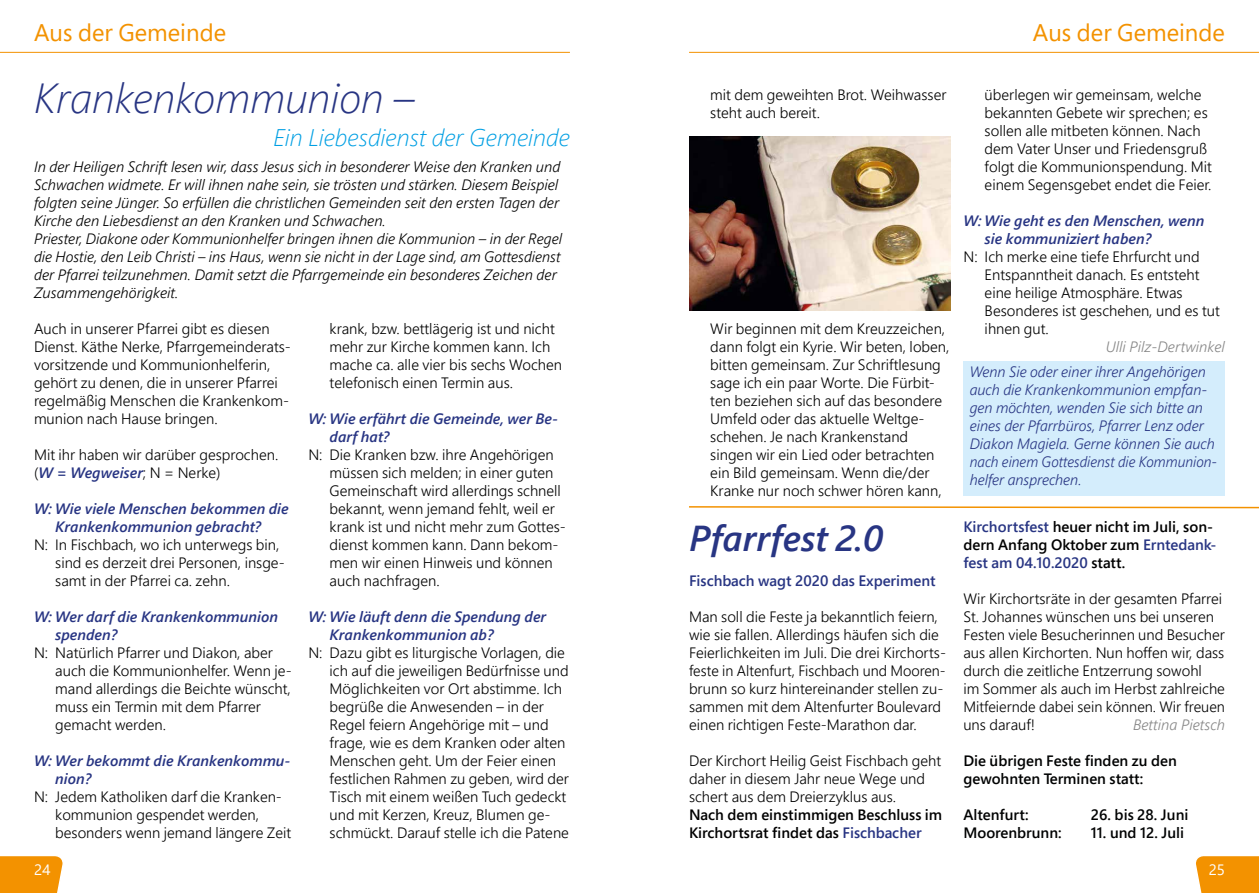
<style>
.page{position:relative;width:1259px;height:893px;background:#fff}
.page>*{position:absolute;margin:0;border:0;box-sizing:border-box;transform-origin:0 0}
.t1{font:italic 300 42px "Segoe Pro";color:#283583}
.t2{font:italic 600 36px "Segoe Pro";color:#283583}
.t3{font:24px "Segoe Pro";color:#f39200}
.t4{font:italic 300 24px "Segoe Pro";color:#009fe3}
.t5{font:300 15px/18px "Segoe Pro";color:#000}
.t6{font:italic 300 15px/18px "Segoe Pro";color:#000}
.t7{font:italic 600 15px/18px "Segoe Pro";color:#283583}
.t8{font:italic 300 15px/18px "Segoe Pro";color:#283583}
.t9{font:600 15px/18px "Segoe Pro";color:#000}
.t10{font:600 15px/18px "Segoe Pro";color:#010202}
.t11{font:italic 300 15px "Segoe Pro";color:#878787}
.t12{font:600 15px "Segoe Pro";color:#283583}
.t13{font:15px "Segoe Pro";color:#fff}
.s1{font-weight:600;font-style:italic;color:#283583}
.s2{color:#283583}
</style>
<div class="page">
<hr style="left:689px;top:52px;width:570px;height:1px;background:#f39200">
<hr style="left:0;top:52px;width:570px;height:1px;background:#f39200">
<svg style="left:0;top:856px;width:63px;height:37px;background:#f3970d"></svg>
<svg style="left:1196px;top:856px;width:63px;height:37px;background:#f3960b"></svg>
<img style="left:689px;top:136px;width:261px;height:174px">
<div style="left:963px;top:361px;width:262px;height:135px;background:#d4edfc"></div>
<svg style="left:689px;top:506px;width:570px;height:3px"></svg>
<h3 class="t3" style="left:34px;top:16px;width:194px">Aus der Gemeinde</h3>
<h3 class="t3" style="left:1033px;top:16px;width:193px">Aus der Gemeinde</h3>
<h1 class="t1" style="left:34px;top:69px;width:382px">Krankenkommunion –</h1>
<h3 class="t4" style="left:273px;top:121px;width:298px">Ein Liebesdienst der Gemeinde</h3>
<p class="t6" style="left:34px;top:157px;width:529px">In der Heiligen Schrift lesen wir, dass Jesus sich in besonderer Weise den Kranken und Schwachen widmete. Er will ihnen nahe sein, sie trösten und stärken. Diesem Beispiel folgten seine Jünger. So erfüllen die christlichen Gemeinden seit den ersten Tagen der Kirche den Liebesdienst an den Kranken und Schwachen.<br>Priester, Diakone oder Kommunionhelfer bringen ihnen die Kommunion – in der Regel die Hostie, den Leib Christi – ins Haus, wenn sie nicht in der Lage sind, am Gottesdienst der Pfarrei teilzunehmen. Damit setzt die Pfarrgemeinde ein besonderes Zeichen der Zusammengehörigkeit.</p>
<p class="t5" style="left:34px;top:319px;width:258px">Auch in unserer Pfarrei gibt es diesen Dienst. Käthe Nerke, Pfarrgemeinderats&shy;vorsitzende und Kommunionhelferin, gehört zu denen, die in unserer Pfarrei regelmäßig Menschen die Krankenkom&shy;munion nach Hause bringen.</p>
<p class="t5" style="left:34px;top:445px;width:246px">Mit ihr haben wir darüber gesprochen. (<span class="s1">W = Wegweiser</span>; N = Nerke)</p>
<p class="t7" style="left:34px;top:499px;width:256px;text-align:center">W: Wie viele Menschen bekommen die<br>Krankenkommunion gebracht?</p>
<p class="t5" style="left:55px;top:535px;width:231px;text-indent:-21px">N: In Fischbach, wo ich unterwegs bin, sind es derzeit drei Personen, insge&shy;samt in der Pfarrei ca. zehn.</p>
<p class="t7" style="left:55px;top:607px;width:224px;text-indent:-21px">W: Wer darf die Krankenkommunion spenden?</p>
<p class="t5" style="left:55px;top:643px;width:238px;text-indent:-21px">N: Natürlich Pfarrer und Diakon, aber auch die Kommunionhelfer. Wenn je&shy;mand allerdings die Beichte wünscht, muss ein Termin mit dem Pfarrer gemacht werden.</p>
<p class="t7" style="left:55px;top:751px;width:237px;text-indent:-21px">W: Wer bekommt die Krankenkommu&shy;nion?</p>
<p class="t5" style="left:55px;top:787px;width:238px;text-indent:-21px">N: Jedem Katholiken darf die Kranken&shy;kommunion gespendet werden, besonders wenn jemand längere Zeit</p>
<p class="t5" style="left:330px;top:319px;width:234px">krank, bzw. bettlägerig ist und nicht mehr zur Kirche kommen kann. Ich mache ca. alle vier bis sechs Wochen telefonisch einen Termin aus.</p>
<p class="t7" style="left:330px;top:409px;width:230px;text-indent:-21px">W: Wie erfährt die Gemeinde, wer Be&shy;darf hat?</p>
<p class="t5" style="left:330px;top:445px;width:238px;text-indent:-21px">N: Die Kranken bzw. ihre Angehörigen müssen sich melden; in einer guten<br>Gemeinschaft wird allerdings schnell bekannt, wenn jemand fehlt, weil er krank ist und nicht mehr zum Gottes&shy;dienst kommen kann. Dann bekom&shy;men wir einen Hinweis und können auch nachfragen.</p>
<p class="t7" style="left:330px;top:607px;width:218px;text-indent:-21px">W: Wie läuft denn die Spendung der<br>Krankenkommunion ab?</p>
<p class="t5" style="left:330px;top:643px;width:241px;text-indent:-21px">N: Dazu gibt es liturgische Vorlagen, die ich auf die jeweiligen Bedürfnisse und Möglichkeiten vor Ort abstimme. Ich begrüße die Anwesenden – in der Regel feiern Angehörige mit – und frage, wie es dem Kranken oder alten Menschen geht. Um der Feier einen festlichen Rahmen zu geben, wird der Tisch mit einem weißen Tuch gedeckt und mit Kerzen, Kreuz, Blumen ge&shy;schmückt. Darauf stelle ich die Patene</p>
<p class="t5" style="left:710px;top:85px;width:238px">mit dem geweihten Brot. Weihwasser steht auch bereit.</p>
<p class="t5" style="left:984px;top:85px;width:229px">überlegen wir gemeinsam, welche bekannten Gebete wir sprechen; es sollen alle mitbeten können. Nach dem Vater Unser und Friedensgruß folgt die Kommunionspendung. Mit einem Segensgebet endet die Feier.</p>
<p class="t7" style="left:984px;top:211px;width:221px;text-indent:-21px">W: Wie geht es den Menschen, wenn sie kommuniziert haben?</p>
<p class="t5" style="left:984px;top:247px;width:237px;text-indent:-21px">N: Ich merke eine tiefe Ehrfurcht und<br>Entspanntheit danach. Es entsteht eine heilige Atmosphäre. Etwas<br>Besonderes ist geschehen, und es tut ihnen gut.</p>
<p class="t11" style="left:1105px;top:336px;width:121px">Ulli Pilz-Dertwinkel</p>
<p class="t5" style="left:710px;top:319px;width:241px">Wir beginnen mit dem Kreuzzeichen, dann folgt ein Kyrie. Wir beten, loben, bitten gemeinsam. Zur Schriftlesung sage ich ein paar Worte. Die Fürbit&shy;ten beziehen sich auf das besondere Umfeld oder das aktuelle Weltge&shy;schehen. Je nach Krankenstand singen wir ein Lied oder betrachten ein Bild gemeinsam. Wenn die/der Kranke nur noch schwer hören kann,</p>
<p class="t8" style="left:969px;top:363px;width:249px">Wenn Sie oder einer ihrer Angehörigen auch die Krankenkommunion empfan&shy;gen möchten, wenden Sie sich bitte an eines der Pfarrbüros, Pfarrer Lenz oder Diakon Magiela. Gerne können Sie auch nach einem Gottesdienst die Kommunion&shy;helfer ansprechen.</p>
<h2 class="t2" style="left:689px;top:514px;width:196px">Pfarrfest 2.0</h2>
<p class="t12" style="left:689px;top:570px;width:248px">Fischbach wagt 2020 das Experiment</p>
<p class="t5" style="left:689px;top:607px;width:258px">Man soll die Feste ja bekanntlich feiern, wie sie fallen. Allerdings häufen sich die Feierlichkeiten im Juli. Die drei Kirchorts&shy;feste in Altenfurt, Fischbach und Mooren&shy;brunn so kurz hintereinander stellen zu&shy;sammen mit dem Altenfurter Boulevard einen richtigen Feste-Marathon dar.</p>
<p class="t5" style="left:689px;top:751px;width:254px">Der Kirchort Heilig Geist Fischbach geht daher in diesem Jahr neue Wege und schert aus dem Dreierzyklus aus.</p>
<p class="t9" style="left:689px;top:805px;width:255px">Nach dem einstimmigen Beschluss im<br>Kirchortsrat findet das <span class="s2">Fischbacher</span></p>
<p class="t9" style="left:963px;top:517px;width:254px"><span class="s2">Kirchortsfest</span> heuer nicht im Juli, son&shy;dern Anfang Oktober zum <span class="s2">Erntedank&shy;fest am 04.10.2020</span> statt.</p>
<p class="t5" style="left:963px;top:589px;width:263px">Wir Kirchortsräte in der gesamten Pfarrei St. Johannes wünschen uns bei unseren Festen viele Besucherinnen und Besucher aus allen Kirchorten. Nun hoffen wir, dass durch die zeitliche Entzerrung sowohl<br>im Sommer als auch im Herbst zahlreiche Mitfeiernde dabei sein können. Wir freuen uns darauf!</p>
<p class="t11" style="left:1133px;top:714px;width:93px">Bettina Pietsch</p>
<p class="t10" style="left:963px;top:751px;width:215px">Die übrigen Feste finden zu den gewohnten Terminen statt:</p>
<p class="t10" style="left:963px;top:805px;width:67px">Altenfurt:</p>
<p class="t10" style="left:1091px;top:805px;width:99px">26. bis 28. Juni</p>
<p class="t10" style="left:963px;top:823px;width:100px">Moorenbrunn:</p>
<p class="t10" style="left:1091px;top:823px;width:95px">11. und 12. Juli</p>
<p class="t13" style="left:34px;top:859px;width:18px">24</p>
<p class="t13" style="left:1208px;top:859px;width:18px">25</p>
</div>
